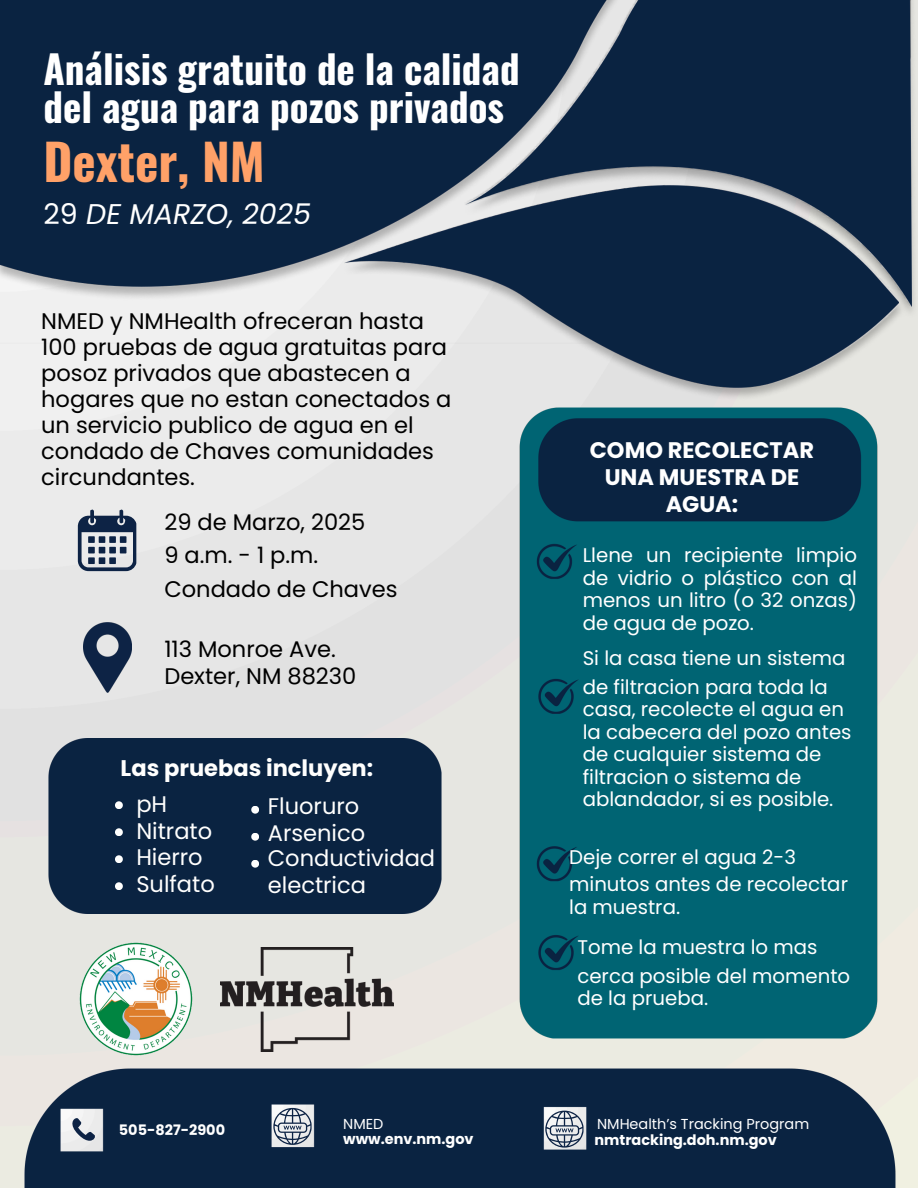
<style>
.page{position:relative;width:918px;height:1188px;background:#fff}
.page>*{position:absolute;margin:0;border:0;box-sizing:border-box;transform-origin:0 0}
.t1{font:700 49.65px "Oswald";color:#ffa168}
.t2{font:700 39px/38.2px "Oswald";color:#fff}
.t3{font:italic 28.5px "Poppins";color:#fff}
.t4{font:22.5px/25.8px "Poppins";color:#000}
.t5{font:22.5px/26.7px "Poppins";color:#fffffe}
.t6{font:700 22.5px/27px "Poppins";color:#fff;text-align:center}
.t7{font:700 22.5px "Poppins";color:#fffffe}
.t8{font:19.8px/22.5px "Poppins";color:#fff}
.t9{font:700 14.4px/15.8px "Poppins";color:#fff}
.t10{font:14.4px "Poppins";color:#fff}
.s1{font-style:normal}
.s2{font-weight:400}
</style>
<div class="page">
<img style="left:0;top:420px;width:918px;height:768px">
<img style="left:0;top:0;width:918px;height:420px">
<div style="left:846px;top:0;width:65px;height:307px;background:#0a2341"></div>
<img style="left:0;top:287px;width:345px;height:56px">
<img style="left:0;top:0;width:846px;height:287px">
<div style="left:49px;top:738px;width:392px;height:176px;background:#0a2341"></div>
<img style="left:345px;top:186px;width:553px;height:201px">
<img style="left:17px;top:1062px;width:885px;height:126px">
<img style="left:78px;top:940px;width:117px;height:117px">
<svg style="left:72px;top:1118px;width:23px;height:23px"></svg>
<img style="left:83px;top:623px;width:48px;height:69px">
<svg style="left:115px;top:801px;width:8px;height:8px"></svg>
<svg style="left:115px;top:828px;width:8px;height:8px"></svg>
<svg style="left:115px;top:855px;width:8px;height:8px"></svg>
<svg style="left:115px;top:882px;width:8px;height:8px"></svg>
<svg style="left:78px;top:510px;width:58px;height:61px;background:#798496"></svg>
<svg style="left:251px;top:806px;width:8px;height:8px"></svg>
<svg style="left:251px;top:833px;width:8px;height:8px"></svg>
<svg style="left:251px;top:860px;width:8px;height:8px"></svg>
<svg style="left:273px;top:1108px;width:39px;height:37px"></svg>
<img style="left:512px;top:401px;width:373px;height:644px">
<svg style="left:545px;top:1111px;width:39px;height:37px"></svg>
<img style="left:220px;top:948px;width:174px;height:103px">
<p class="t2" style="left:43px;top:48px;width:478px">Análisis gratuito de la calidad del agua para pozos privados</p>
<p class="t1" style="left:43px;top:123px;width:223px">Dexter, NM</p>
<p class="t3" style="left:43px;top:194px;width:269px"><span class="s1">29</span> DE MARZO, 2025</p>
<p class="t4" style="left:41px;top:309px;width:412px">NMED y NMHealth ofreceran hasta<br>100 pruebas de agua gratuitas para posoz privados que abastecen a hogares que no estan conectados a un servicio publico de agua en el condado de Chaves comunidades circundantes.</p>
<p class="t4" style="left:164px;top:505px;width:235px;line-height:33.8px">29 de Marzo, 2025<br>9 a.m. - 1 p.m.<br>Condado de Chaves</p>
<p class="t4" style="left:164px;top:635px;width:194px;line-height:27px">113 Monroe Ave.<br>Dexter, NM 88230</p>
<p class="t7" style="left:121px;top:752px;width:254px">Las pruebas incluyen:</p>
<h4 class="t5" style="left:136px;top:791px;width:80px">pH<br>Nitrato<br>Hierro<br>Sulfato</h4>
<p class="t5" style="left:268px;top:792px;width:169px">Fluoruro<br>Arsenico<br>Conductividad electrica</p>
<h5 class="t6" style="left:590px;top:436px;width:226px">COMO RECOLECTAR<br>UNA MUESTRA DE<br>AGUA:</h5>
<h2 class="t8" style="left:583px;top:544px;width:276px;text-align:justify">Llene un recipiente limpio de vidrio o plástico con al menos un litro (o 32 onzas) de agua de pozo.</h2>
<h2 class="t8" style="left:583px;top:643px;width:264px;line-height:29.2px">Si la casa tiene un sistema de filtracion para toda la</h2>
<h2 class="t8" style="left:583px;top:698px;width:270px">casa, recolecte el agua en la cabecera del pozo antes de cualquier sistema de filtracion o sistema de ablandador, si es posible.</h2>
<h5 class="t8" style="left:569px;top:844px;width:280px;line-height:27px">Deje correr el agua 2-3 minutos antes de recolectar</h5>
<h5 class="t8" style="left:569px;top:896px;width:113px">la muestra.</h5>
<h5 class="t8" style="left:577px;top:932px;width:274px;line-height:29.2px">Tome la muestra lo mas cerca posible del momento</h5>
<h5 class="t8" style="left:577px;top:987px;width:132px">de la prueba.</h5>
<p class="t9" style="left:119px;top:1122px;width:108px">505-827-2900</p>
<p class="t9" style="left:343px;top:1116px;width:132px"><span class="s2">NMED </span>www.env.nm.gov</p>
<h1 class="t10" style="left:597px;top:1114px;width:214px">NMHealth’s Tracking Program</h1>
<p class="t9" style="left:595px;top:1132px;width:184px">nmtracking.doh.nm.gov</p>
</div>
